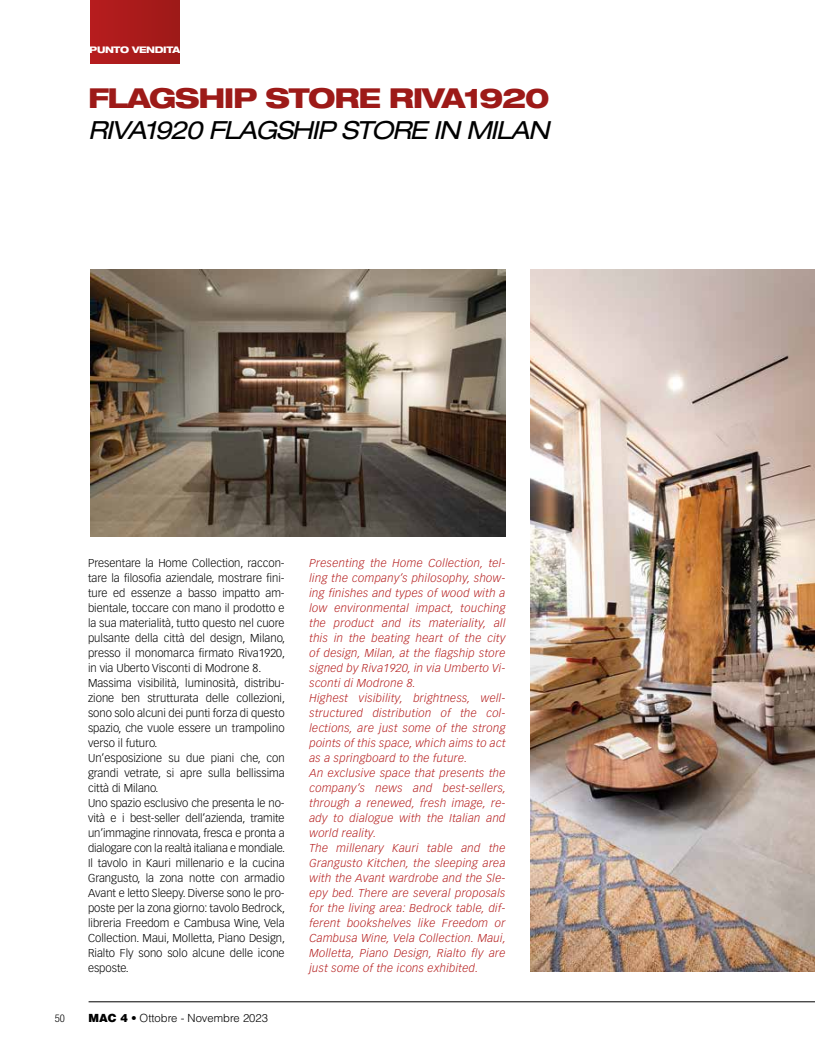
<style>
.page{position:relative;width:815px;height:1063px;background:#fff}
.page>*{position:absolute;margin:0;border:0;box-sizing:border-box;transform-origin:0 0}
.t1{font:800 expanded 27.5px "Helvetica Neue LT Std";letter-spacing:-.05em;color:#9d1a18}
.t2{font:italic expanded 25px "Helvetica Neue LT Std";letter-spacing:-.05em;color:#000}
.t3{font:300 11.25px/15px "Vectora LT Std";color:#000}
.t4{font:italic 300 11.25px/15px "Vectora LT Std";letter-spacing:.03em;color:#b51f1f}
.t5{font:300 11.25px "Helvetica LT Std";color:#000}
.t6{font:300 condensed 10.62px "Helvetica Neue LT Std";color:#000}
.t7{font:800 expanded 9.12px "Helvetica Neue LT Std";letter-spacing:-.04em;color:#fff}
.s1{font-weight:900}
.s2{font-family:"Vectora LT Std"}
</style>
<div class="page">
<hr style="left:89px;top:1001px;width:726px;height:1px;background:#000">
<div style="left:90px;top:0;width:89px;height:63px;background:#aa1b1b"></div>
<img style="left:530px;top:269px;width:285px;height:703px">
<img style="left:90px;top:269px;width:416px;height:268px">
<p class="t7" style="left:89px;top:44px;width:92px">PUNTO VENDITA</p>
<h1 class="t1" style="left:88px;top:81px;width:463px">FLAGSHIP STORE RIVA1920</h1>
<h2 class="t2" style="left:88px;top:115px;width:463px">RIVA1920 FLAGSHIP STORE IN MILAN</h2>
<p class="t3" style="left:88px;top:555px;width:199px">Presentare la Home Collection, raccon&shy;tare la filosofia aziendale, mostrare fini&shy;ture ed essenze a basso impatto am&shy;bientale, toccare con mano il prodotto e la sua materialità, tutto questo nel cuore pulsante della città del design, Milano, presso il monomarca firmato Riva1920, in via Uberto Visconti di Modrone 8.<br>Massima visibilità, luminosità, distribu&shy;zione ben strutturata delle collezioni, sono solo alcuni dei punti forza di questo spazio, che vuole essere un trampolino verso il futuro.<br>Un’esposizione su due piani che, con grandi vetrate, si apre sulla bellissima città di Milano.<br>Uno spazio esclusivo che presenta le no&shy;vità e i best-seller dell’azienda, tramite un’immagine rinnovata, fresca e pronta a dialogare con la realtà italiana e mondiale.<br>Il tavolo in Kauri millenario e la cucina Grangusto, la zona notte con armadio Avant e letto Sleepy. Diverse sono le pro&shy;poste per la zona giorno: tavolo Bedrock, libreria Freedom e Cambusa Wine, Vela Collection. Maui, Molletta, Piano Design, Rialto Fly sono solo alcune delle icone esposte.</p>
<p class="t6" style="left:55px;top:1012px;width:11px">50</p>
<p class="t5" style="left:89px;top:1011px;width:181px"><span class="s1">MAC 4</span> <span class="s2">•</span> Ottobre - Novembre 2023</p>
<p class="t4" style="left:309px;top:555px;width:198px">Presenting the Home Collection, tel&shy;ling the company’s philosophy, show&shy;ing finishes and types of wood with a low environmental impact, touching the product and its materiality, all this in the beating heart of the city of design, Milan, at the flagship store signed by Riva1920, in via Umberto Vi&shy;sconti di Modrone 8.<br>Highest visibility, brightness, well&shy;structured distribution of the col&shy;lections, are just some of the strong points of this space, which aims to act as a springboard to the future.<br>An exclusive space that presents the company’s news and best-sellers, through a renewed, fresh image, re&shy;ady to dialogue with the Italian and world reality.<br>The millenary Kauri table and the Grangusto Kitchen, the sleeping area with the Avant wardrobe and the Sle&shy;epy bed. There are several proposals for the living area: Bedrock table, dif&shy;ferent bookshelves like Freedom or Cambusa Wine, Vela Collection. Maui, Molletta, Piano Design, Rialto fly are just some of the icons exhibited.</p>
</div>
